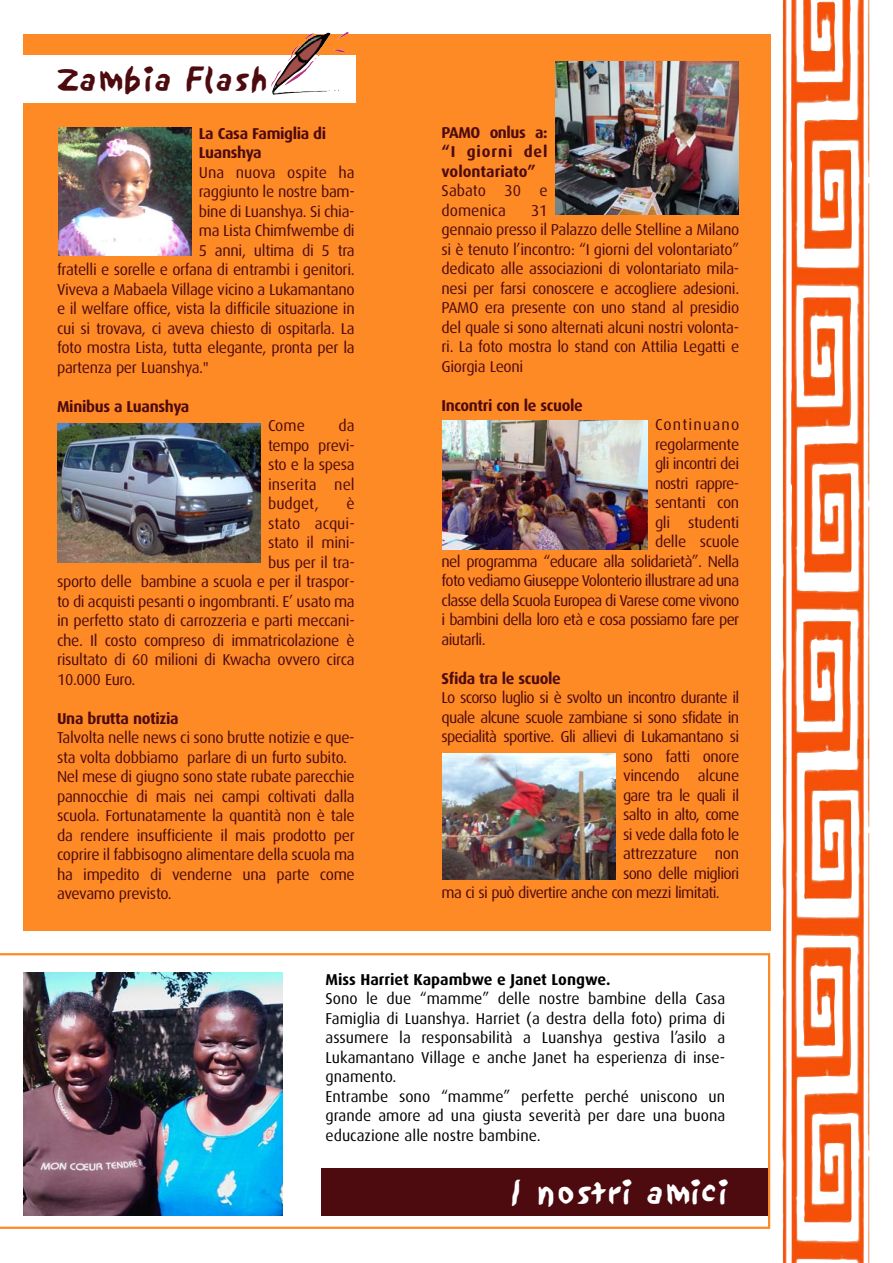
<style>
.page{position:relative;width:893px;height:1263px;background:#fff}
.page>*{position:absolute;margin:0;border:0;box-sizing:border-box;transform-origin:0 0}
.t1{font:30px "Sand";color:#fff}
.t2{font:30px "Sand";color:#4d0a0f}
.t3{font:15.75px/19.5px "Dax";letter-spacing:-.02em;color:#4d0a0f}
.t4{font:15.75px "Dax";letter-spacing:-.04em;color:#4d0a0f}
.t5{font:15.75px/19.5px "Dax";color:#000}
.t6{font:700 15.75px/19.5px "Dax";letter-spacing:-.025em;color:#4d0a0f}
.t7{font:15.75px "Dax";letter-spacing:-.045em;color:#4d0a0f}
.t8{font:15.75px/19.5px "Dax";color:#4d0a0f}
.t9{font:700 15.75px "Dax";color:#000}
.t10{font:15.75px "Dax";letter-spacing:.075em;color:#4d0a0f}
</style>
<div class="page">
<svg style="left:0;top:953px;width:770px;height:276px"></svg>
<img style="left:782px;top:0;width:87px;height:1263px">
<div style="left:23px;top:34px;width:747px;height:897px;background:#fe8a25"></div>
<div style="left:23px;top:55px;width:332px;height:48px;background:#fff"></div>
<img style="left:271px;top:32px;width:78px;height:63px">
<div style="left:322px;top:1168px;width:446px;height:48px;background:#4d0a0f"></div>
<img style="left:23px;top:972px;width:260px;height:244px">
<img style="left:442px;top:420px;width:205px;height:130px">
<img style="left:442px;top:754px;width:173px;height:125px">
<img style="left:555px;top:61px;width:184px;height:154px">
<img style="left:57px;top:423px;width:204px;height:140px">
<img style="left:58px;top:128px;width:133px;height:127px">
<h1 class="t2" style="left:58px;top:66px;width:213px">Zambia Flash</h1>
<p class="t6" style="left:199px;top:124px;width:129px">La Casa Famiglia di<br>Luanshya</p>
<p class="t8" style="left:199px;top:163px;width:157px">Una nuova ospite ha</p>
<p class="t3" style="left:199px;top:183px;width:157px">raggiunto le nostre bam-</p>
<p class="t3" style="left:199px;top:202px;width:157px">bine di Luanshya. Si chia-</p>
<p class="t3" style="left:199px;top:222px;width:157px">ma Lista Chimfwembe di</p>
<p class="t3" style="left:199px;top:241px;width:157px">5 anni, ultima di 5 tra</p>
<p class="t3" style="left:57px;top:261px;width:299px">fratelli e sorelle e orfana di entrambi i genitori.</p>
<p class="t3" style="left:57px;top:280px;width:299px">Viveva a Mabaela Village vicino a Lukamantano</p>
<p class="t3" style="left:57px;top:300px;width:299px">e il welfare office, vista la difficile situazione in</p>
<p class="t3" style="left:57px;top:319px;width:299px">cui si trovava, ci aveva chiesto di ospitarla. La</p>
<p class="t3" style="left:57px;top:339px;width:299px">foto mostra Lista, tutta elegante, pronta per la</p>
<p class="t3" style="left:57px;top:358px;width:153px">partenza per Luanshya."</p>
<p class="t6" style="left:57px;top:397px;width:134px">Minibus a Luanshya</p>
<p class="t3" style="left:268px;top:417px;width:38px">Come</p>
<p class="t3" style="left:268px;top:417px;width:88px;text-align:justify;text-indent:71px">da tempo previ&shy;sto e la spesa inserita nel budget,</p>
<p class="t3" style="left:346px;top:495px;width:10px">è</p>
<p class="t3" style="left:268px;top:514px;width:88px">stato acqui-</p>
<p class="t3" style="left:268px;top:534px;width:88px">stato il mini-</p>
<p class="t3" style="left:268px;top:553px;width:88px">bus per il tra-</p>
<p class="t3" style="left:57px;top:573px;width:299px">sporto delle bambine a scuola e per il traspor-</p>
<p class="t3" style="left:57px;top:592px;width:299px">to di acquisti pesanti o ingombranti. E’ usato ma</p>
<p class="t3" style="left:57px;top:612px;width:299px">in perfetto stato di carrozzeria e parti meccani-</p>
<p class="t3" style="left:57px;top:631px;width:299px">che. Il costo compreso di immatricolazione è</p>
<p class="t3" style="left:57px;top:651px;width:299px">risultato di 60 milioni di Kwacha ovvero circa</p>
<p class="t3" style="left:57px;top:670px;width:80px">10.000 Euro.</p>
<p class="t6" style="left:57px;top:709px;width:123px">Una brutta notizia</p>
<p class="t3" style="left:57px;top:729px;width:299px">Talvolta nelle news ci sono brutte notizie e que&shy;sta volta dobbiamo parlare di un furto subito.<br>Nel mese di giugno sono state rubate parecchie pannocchie di mais nei campi coltivati dalla scuola. Fortunatamente la quantità non è tale da rendere insufficiente il mais prodotto per coprire il fabbisogno alimentare della scuola ma ha impedito di venderne una parte come avevamo previsto.</p>
<p class="t6" style="left:441px;top:123px;width:108px;text-align:justify">PAMO onlus a: “I giorni del volontariato”</p>
<p class="t8" style="left:441px;top:182px;width:108px">Sabato 30 e domenica</p>
<p class="t3" style="left:441px;top:202px;width:299px;text-indent:89px">31<br>gennaio presso il Palazzo delle Stelline a Milano si è tenuto l’incontro: “I giorni del volontariato” dedicato alle associazioni di volontariato mila&shy;nesi per farsi conoscere e accogliere adesioni.<br>PAMO era presente con uno stand al presidio del quale si sono alternati alcuni nostri volonta&shy;ri. La foto mostra lo stand con Attilia Legatti e Giorgia Leoni</p>
<p class="t6" style="left:441px;top:396px;width:143px">Incontri con le scuole</p>
<p class="t10" style="left:655px;top:417px;width:86px">Continuano</p>
<p class="t3" style="left:655px;top:436px;width:86px">regolarmente</p>
<p class="t4" style="left:655px;top:456px;width:86px">gli incontri dei</p>
<p class="t7" style="left:655px;top:476px;width:86px">nostri rappre-</p>
<p class="t3" style="left:655px;top:494px;width:86px">sentanti con</p>
<p class="t3" style="left:655px;top:514px;width:86px">gli studenti</p>
<p class="t3" style="left:655px;top:533px;width:86px">delle scuole</p>
<p class="t4" style="left:441px;top:554px;width:299px">nel programma “educare alla solidarietà”. Nella</p>
<p class="t7" style="left:441px;top:573px;width:299px">foto vediamo Giuseppe Volonterio illustrare ad una</p>
<p class="t4" style="left:441px;top:593px;width:299px">classe della Scuola Europea di Varese come vivono</p>
<p class="t4" style="left:441px;top:612px;width:299px">i bambini della loro età e cosa possiamo fare per</p>
<p class="t4" style="left:441px;top:632px;width:46px">aiutarli.</p>
<p class="t6" style="left:441px;top:669px;width:121px">Sfida tra le scuole</p>
<p class="t4" style="left:441px;top:690px;width:299px">Lo scorso luglio si è svolto un incontro durante il</p>
<p class="t4" style="left:441px;top:710px;width:299px">quale alcune scuole zambiane si sono sfidate in</p>
<p class="t4" style="left:441px;top:729px;width:299px">specialità sportive. Gli allievi di Lukamantano si</p>
<p class="t3" style="left:623px;top:748px;width:118px">sono fatti onore</p>
<p class="t3" style="left:623px;top:767px;width:118px">vincendo alcune</p>
<p class="t4" style="left:623px;top:788px;width:118px">gare tra le quali il</p>
<p class="t4" style="left:623px;top:807px;width:118px">salto in alto, come</p>
<p class="t4" style="left:623px;top:827px;width:118px">si vede dalla foto le</p>
<p class="t3" style="left:623px;top:845px;width:118px">attrezzature non</p>
<p class="t4" style="left:623px;top:866px;width:118px">sono delle migliori</p>
<p class="t4" style="left:441px;top:885px;width:280px">ma ci si può divertire anche con mezzi limitati.</p>
<p class="t9" style="left:325px;top:972px;width:286px">Miss Harriet Kapambwe e Janet Longwe.</p>
<p class="t5" style="left:325px;top:990px;width:401px">Sono le due “mamme” delle nostre bambine della Casa Famiglia di Luanshya. Harriet (a destra della foto) prima di assumere la responsabilità a Luanshya gestiva l’asilo a Lukamantano Village e anche Janet ha esperienza di inse&shy;gnamento.<br>Entrambe sono “mamme” perfette perché uniscono un grande amore ad una giusta severità per dare una buona educazione alle nostre bambine.</p>
<h1 class="t1" style="left:512px;top:1179px;width:216px">I nostri amici</h1>
</div>
